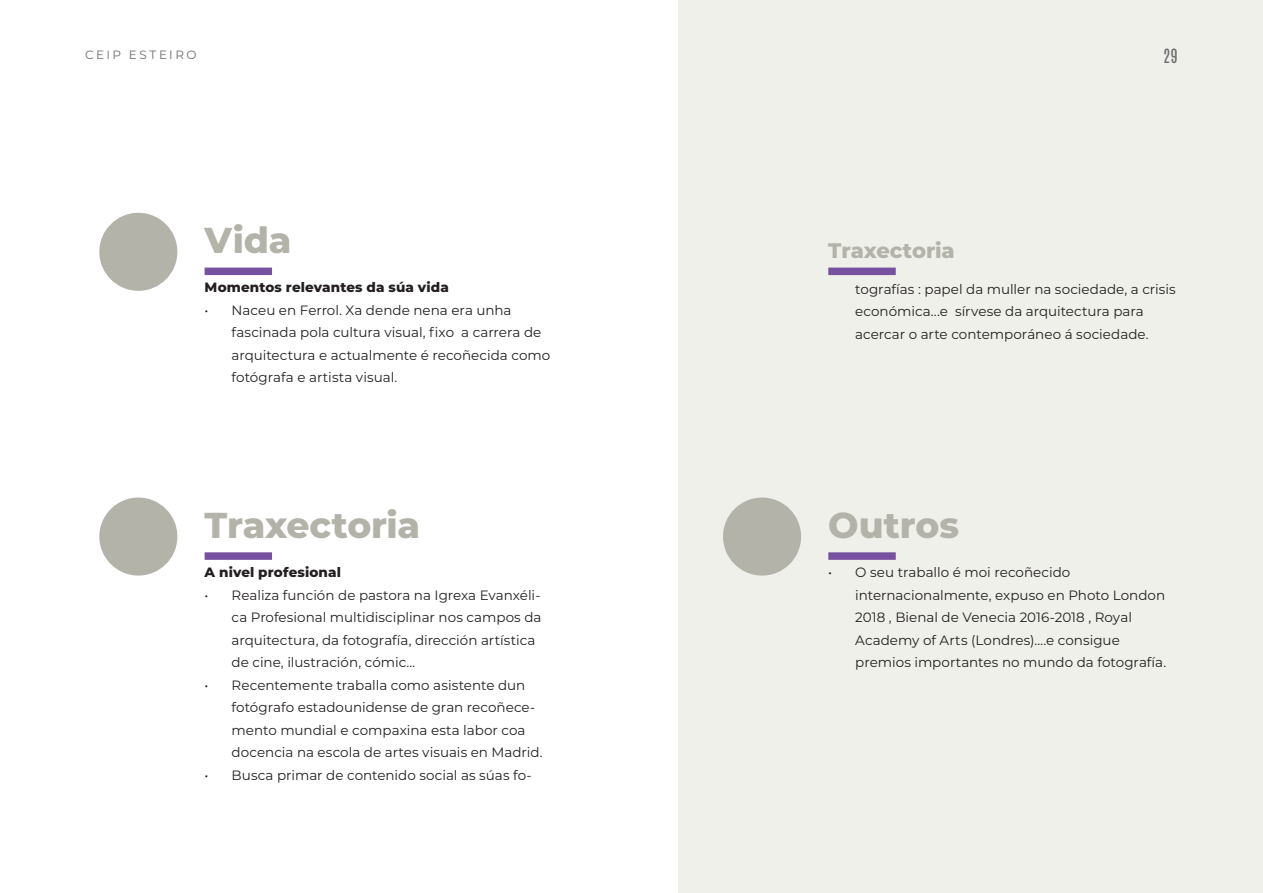
<style>
.page{position:relative;width:1263px;height:893px;background:#fff}
.page>*{position:absolute;margin:0;border:0;box-sizing:border-box;transform-origin:0 0}
.Box_09_Text_01{font:800 36px "Montserrat";letter-spacing:-.005em;color:#b3b3aa}
.Box_09_Text_01-2{font:800 21px "Montserrat";letter-spacing:-.005em;color:#b3b3aa}
.t1{font:16.5px "Antonio";color:#6c6d70}
.t2{font:13.5px/22.5px "Montserrat";color:#231f20}
.Box_09_Bold{font:800 13.5px "Montserrat";letter-spacing:.01em;color:#231f20}
.t3{font:12px "Montserrat";letter-spacing:.2em;color:#6c6d70}
</style>
<div class="page">
<div style="left:99px;top:213px;width:78px;height:78px;background:#b3b3aa;border-radius:50%"></div>
<div style="left:99px;top:497px;width:78px;height:79px;background:#b3b3aa;border-radius:50%"></div>
<div style="left:679px;top:0;width:584px;height:893px;background:#eff0ea"></div>
<div style="left:723px;top:497px;width:78px;height:79px;background:#b3b3aa;border-radius:50%"></div>
<div style="left:205px;top:268px;width:67px;height:7px;background:#7850a0"></div>
<div style="left:828px;top:268px;width:68px;height:7px;background:#7850a0"></div>
<div style="left:205px;top:552px;width:67px;height:8px;background:#7850a0"></div>
<div style="left:828px;top:552px;width:68px;height:8px;background:#7850a0"></div>
<p class="t3" style="left:85px;top:46px;width:113px">CEIP ESTEIRO</p>
<p class="t1" style="left:1163px;top:43px;width:16px">29</p>
<p class="Box_09_Text_01" style="left:205px;top:214px;width:88px">Vida</p>
<p class="Box_09_Bold" style="left:205px;top:278px;width:246px">Momentos relevantes da súa vida</p>
<p class="t2" style="left:232px;top:298px;width:320px;text-indent:-27px">• Naceu en Ferrol. Xa dende nena era unha fascinada pola cultura visual, fixo a carrera de arquitectura e actualmente é recoñecida como fotógrafa e artista visual.</p>
<p class="Box_09_Text_01" style="left:205px;top:498px;width:217px">Traxectoria</p>
<p class="Box_09_Bold" style="left:205px;top:562px;width:138px">A nivel profesional</p>
<p class="t2" style="left:232px;top:583px;width:311px;text-indent:-27px">• Realiza función de pastora na Igrexa Evanxéli&shy;ca Profesional multidisciplinar nos campos da arquitectura, da fotografía, dirección artística de cine, ilustración, cómic…</p>
<p class="t2" style="left:232px;top:673px;width:313px;text-indent:-27px">• Recentemente traballa como asistente dun fotógrafo estadounidense de gran recoñece&shy;mento mundial e compaxina esta labor coa docencia na escola de artes visuais en Madrid.</p>
<p class="t2" style="left:205px;top:763px;width:329px">• Busca primar de contenido social as súas fo-</p>
<p class="Box_09_Text_01-2" style="left:828px;top:235px;width:128px">Traxectoria</p>
<p class="t2" style="left:855px;top:277px;width:322px">tografías : papel da muller na sociedade, a crisis económica...e sírvese da arquitectura para acercar o arte contemporáneo á sociedade.</p>
<p class="Box_09_Text_01" style="left:828px;top:498px;width:132px">Outros</p>
<p class="t2" style="left:855px;top:561px;width:312px;text-indent:-27px">• O seu traballo é moi recoñecido internacionalmente, expuso en Photo London 2018 , Bienal de Venecia 2016-2018 , Royal Academy of Arts (Londres)….e consigue premios importantes no mundo da fotografía.</p>
</div>
